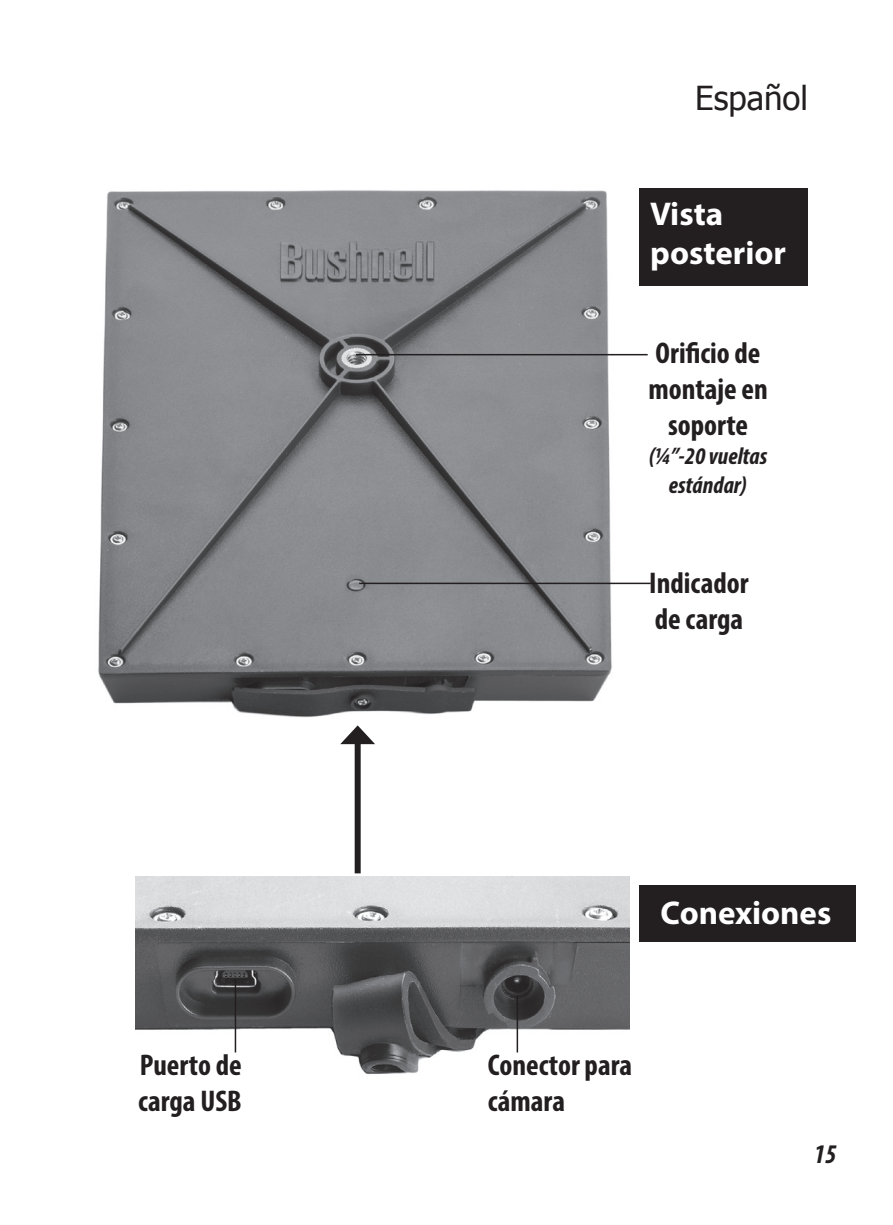
<style>
.page{position:relative;width:893px;height:1225px;background:#fff}
.page>*{position:absolute;margin:0;border:0;box-sizing:border-box;transform-origin:0 0}
.t1{font:700 33px/39.6px "Myriad Pro";color:#fff}
.t2{font:33px "Tahoma";color:#231f20}
.t3{font:700 condensed 30px/36px "Myriad Pro";color:#231f20}
.t4{font:italic 700 condensed 27px "Myriad Pro";color:#231f20}
.t5{font:italic 700 condensed 24px/28.8px "Myriad Pro";color:#231f20;text-align:center}
</style>
<div class="page">
<div style="left:639px;top:188px;width:169px;height:97px;background:#231f20"></div>
<img style="left:98px;top:190px;width:530px;height:528px">
<hr style="left:356px;top:354px;width:292px;height:1px;background:#231f20">
<hr style="left:359px;top:582px;width:292px;height:2px;background:#231f20">
<img style="left:135px;top:876px;width:494px;height:198px">
<hr style="left:235px;top:978px;width:1px;height:74px;background:#231f20">
<hr style="left:517px;top:995px;width:1px;height:57px;background:#231f20">
<div style="left:355px;top:739px;width:6px;height:134px;background:#231f20"></div>
<svg style="left:340px;top:725px;width:35px;height:19px"></svg>
<div style="left:639px;top:885px;width:217px;height:57px;background:#231f20"></div>
<p class="t2" style="left:695px;top:76px;width:114px">Español</p>
<p class="t1" style="left:650px;top:193px;width:137px">Vista posterior</p>
<p class="t3" style="left:648px;top:334px;width:121px;text-align:center">Orificio de montaje en soporte</p>
<p class="t5" style="left:649px;top:441px;width:120px">(¼”-20 vueltas estándar)</p>
<p class="t3" style="left:649px;top:564px;width:101px">Indicador de carga</p>
<p class="t1" style="left:661px;top:892px;width:172px">Conexiones</p>
<p class="t3" style="left:138px;top:1046px;width:105px">Puerto de carga USB</p>
<p class="t3" style="left:488px;top:1046px;width:146px">Conector para cámara</p>
<p class="t4" style="left:814px;top:1137px;width:25px">15</p>
</div>
